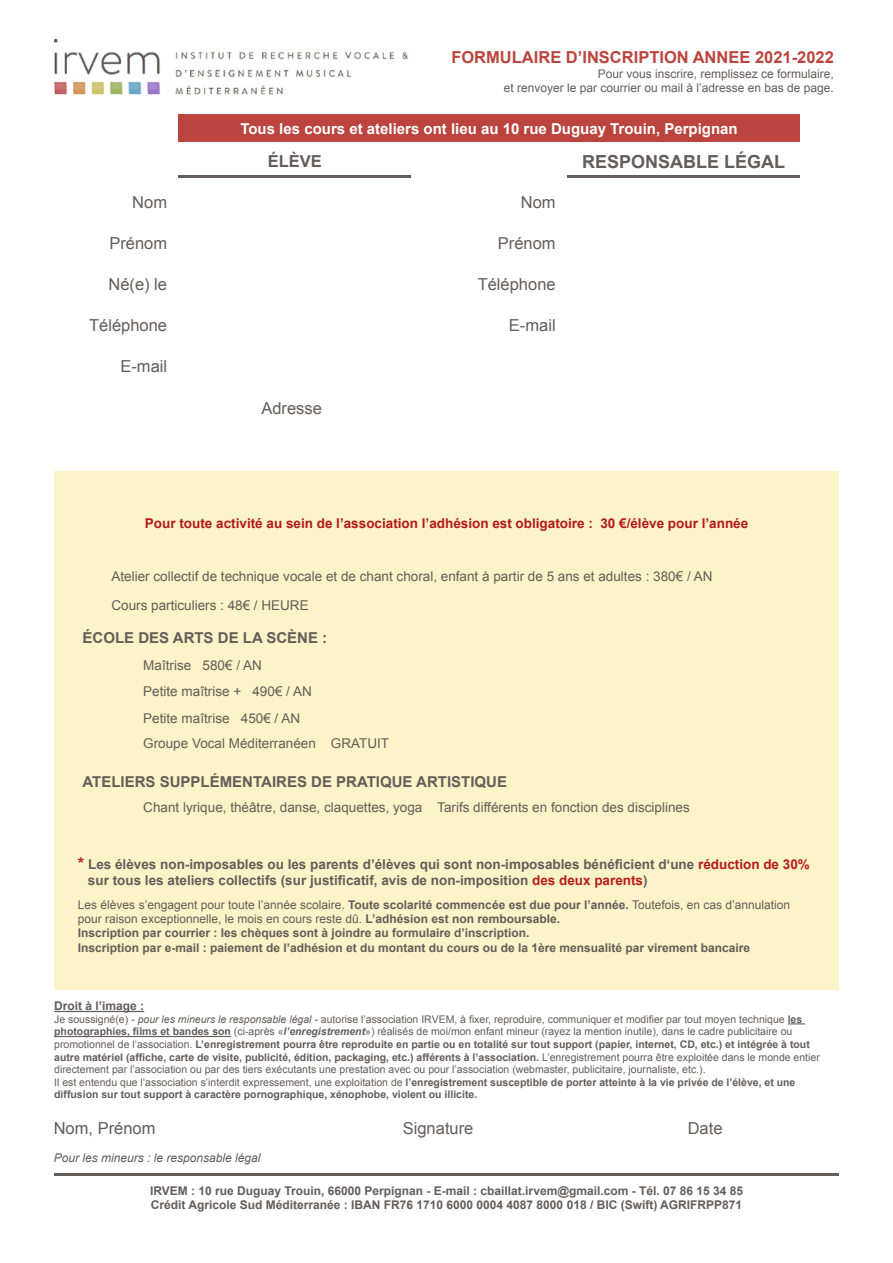
<style>
.page{position:relative;width:893px;height:1263px;background:#fff}
.page>*{position:absolute;margin:0;border:0;box-sizing:border-box;transform-origin:0 0}
.t1{font:700 18px "Arial";color:#645d59}
.t2{font:16.5px "Arial";color:#645d59}
.t3{font:700 16.5px "Arial";color:#bb453e}
.t4{font:700 16.5px "Arial";color:#645d59}
.t5{font:700 15px "Arial";color:#645d59}
.t6{font:700 15px "Arial";color:#fff}
.t7{font:13.5px/26px "Arial";color:#645d59}
.t8{font:700 13.5px/16.2px "Arial";color:#645d59}
.t9{font:700 13.5px "Arial";color:#b61918}
.t10{font:700 12px/14.4px "Arial";color:#645d59}
.t11{font:12px/14.4px "Arial";color:#645d59;text-align:right}
.t12{font:italic 12px "Arial";color:#645d59}
.t13{font:10.5px/12.6px "Arial";color:#645d59}
.s1{font-size:16.5px;color:#b51d1b}
.s2{color:#b71c1a}
.s3{color:#b71f1b}
.s4{font-weight:400}
.s5{font-style:italic}
.s6{font-weight:700}
.s7{font-weight:700;font-style:italic}
</style>
<div class="page">
<img style="left:54px;top:38px;width:354px;height:57px">
<div style="left:54px;top:472px;width:785px;height:518px;background:#fbf4c8"></div>
<hr style="left:54px;top:1011px;width:90px;height:1px;background:#645d59">
<svg style="left:788px;top:1023px;width:17px;height:1px"></svg>
<hr style="left:54px;top:1036px;width:177px;height:1px;background:#645d59">
<hr style="left:567px;top:175px;width:233px;height:3px;background:#645d59">
<hr style="left:178px;top:175px;width:233px;height:3px;background:#645d59">
<hr style="left:54px;top:1172px;width:785px;height:3px;background:#645d59">
<div style="left:178px;top:115px;width:622px;height:27px;background:#bb453e"></div>
<h2 class="t3" style="left:451px;top:46px;width:384px">FORMULAIRE D’INSCRIPTION ANNEE 2021-2022</h2>
<p class="t11" style="left:504px;top:66px;width:332px">Pour vous inscrire, remplissez ce formulaire,<br>et renvoyer le par courrier ou mail à l’adresse en bas de page.</p>
<h3 class="t6" style="left:240px;top:119px;width:499px">Tous les cours et ateliers ont lieu au 10 rue Duguay Trouin, Perpignan</h3>
<h2 class="t2" style="left:132px;top:191px;width:36px">Nom</h2>
<h2 class="t4" style="left:268px;top:150px;width:56px">ÉLÈVE</h2>
<h1 class="t1" style="left:582px;top:150px;width:205px">RESPONSABLE LÉGAL</h1>
<h2 class="t2" style="left:521px;top:191px;width:36px">Nom</h2>
<h2 class="t2" style="left:109px;top:233px;width:59px">Prénom</h2>
<h2 class="t2" style="left:498px;top:233px;width:59px">Prénom</h2>
<h2 class="t2" style="left:108px;top:274px;width:60px">Né(e) le</h2>
<h2 class="t2" style="left:478px;top:274px;width:79px">Téléphone</h2>
<h2 class="t2" style="left:89px;top:315px;width:79px">Téléphone</h2>
<h2 class="t2" style="left:509px;top:315px;width:48px">E-mail</h2>
<h2 class="t2" style="left:120px;top:356px;width:48px">E-mail</h2>
<h2 class="t2" style="left:261px;top:397px;width:62px">Adresse</h2>
<p class="t9" style="left:145px;top:514px;width:605px">Pour toute activité au sein de l’association l’adhésion est obligatoire : 30 €/élève pour l’année</p>
<p class="t7" style="left:111px;top:563px;width:603px">Atelier collectif de technique vocale et de chant choral, enfant à partir de 5 ans et adultes : 380€ / AN</p>
<p class="t7" style="left:111px;top:593px;width:199px">Cours particuliers : 48€ / HEURE</p>
<h3 class="t5" style="left:83px;top:628px;width:246px">ÉCOLE DES ARTS DE LA SCÈNE :</h3>
<p class="t7" style="left:143px;top:652px;width:247px">Maîtrise 580€ / AN<br>Petite maîtrise + 490€ / AN<br>Petite maîtrise 450€ / AN<br>Groupe Vocal Méditerranéen GRATUIT</p>
<h3 class="t5" style="left:83px;top:772px;width:426px">ATELIERS SUPPLÉMENTAIRES DE PRATIQUE ARTISTIQUE</h3>
<p class="t7" style="left:143px;top:794px;width:548px">Chant lyrique, théâtre, danse, claquettes, yoga Tarifs différents en fonction des disciplines</p>
<p class="t8" style="left:88px;top:857px;width:723px;text-indent:-10px"><span class="s1">*</span> Les élèves non-imposables ou les parents d’élèves qui sont non-imposables bénéficient d‘une <span class="s2">réduction de 30% </span>sur tous les ateliers collectifs (sur justificatif, avis de non-imposition <span class="s3">des deux parents</span>)</p>
<p class="t10" style="left:78px;top:898px;width:714px"><span class="s4">Les élèves s’engagent pour toute l’année scolaire.</span> Toute scolarité commencée est due pour l’année. <span class="s4">Toutefois, en cas d’annulation pour raison exceptionnelle, le mois en cours reste dû.</span> L’adhésion est non remboursable.<br>Inscription par courrier : les chèques sont à joindre au formulaire d’inscription.<br>Inscription par e-mail : paiement de l’adhésion et du montant du cours ou de la 1ère mensualité par virement bancaire</p>
<p class="t10" style="left:54px;top:999px;width:92px">Droit à l’image :</p>
<p class="t13" style="left:54px;top:1013px;width:767px">Je soussigné(e) <span class="s5">- pour les mineurs le responsable légal -</span> autorise l’association IRVEM, à fixer, reproduire, communiquer et modifier par tout moyen technique <span class="s6">les photographies, films et bandes son</span> (ci-après «<span class="s7">l’enregistrement</span>») réalisés de moi/mon enfant mineur (rayez la mention inutile), dans le cadre publicitaire ou promotionnel de l’association. <span class="s6">L’enregistrement pourra être reproduite en partie ou en totalité sur tout support (papier, internet, CD, etc.) et intégrée à tout autre matériel (affiche, carte de visite, publicité, édition, packaging, etc.) afférents à l’association.</span> L’enregistrement pourra être exploitée dans le monde entier directement par l’association ou par des tiers exécutants une prestation avec ou pour l’association (webmaster, publicitaire, journaliste, etc.).<br>Il est entendu que l’association s’interdit expressement, une exploitation de <span class="s6">l’enregistrement susceptible de porter atteinte à la vie privée de l’élève, et une diffusion sur tout support à caractère pornographique, xénophobe, violent ou illicite.</span></p>
<h2 class="t2" style="left:54px;top:1117px;width:103px">Nom, Prénom</h2>
<p class="t12" style="left:54px;top:1150px;width:208px">Pour les mineurs : le responsable légal</p>
<h2 class="t2" style="left:403px;top:1117px;width:72px">Signature</h2>
<h2 class="t2" style="left:688px;top:1117px;width:36px">Date</h2>
<p class="t10" style="left:150px;top:1183px;width:595px">IRVEM : 10 rue Duguay Trouin, 66000 Perpignan - E-mail : cbaillat.irvem@gmail.com - Tél. 07 86 15 34 85<br>Crédit Agricole Sud Méditerranée : IBAN FR76 1710 6000 0004 4087 8000 018 / BIC (Swift) AGRIFRPP871</p>
</div>
